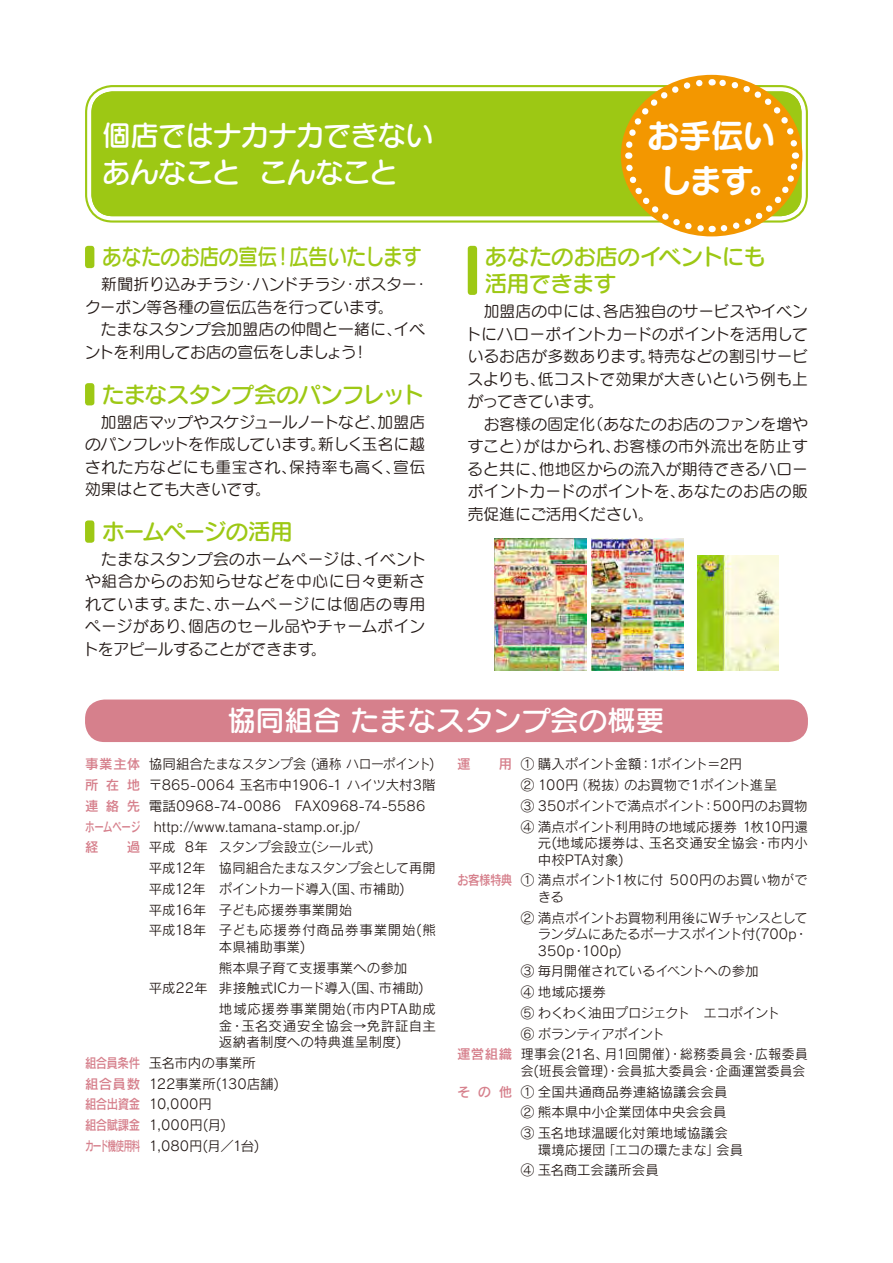
<style>
.page{position:relative;width:893px;height:1263px;background:#fff}
.page>*{position:absolute;margin:0;border:0;box-sizing:border-box;transform-origin:0 0}
.t1{font:33px/45px "Seurat Pro B";letter-spacing:-.04em;color:#fff;text-align:center}
.t2{font:28.5px/37.5px "Seurat Pro DB";letter-spacing:-.04em;color:#fff}
.t3{font:28.5px "Seurat Pro DB";letter-spacing:-.01em;color:#fff}
.t4{font:22.5px/27px "Seurat Pro DB";letter-spacing:-.035em;color:#9dc814}
.t5{font:22.5px "Seurat Pro DB";letter-spacing:-.035em;color:#9dc814;scale:.88 1}
.t6{font:22.5px "Seurat Pro DB";letter-spacing:-.06em;color:#9dc814}
.t7{font:15.75px/22.5px "Seurat Pro M";letter-spacing:.01em;color:#221815}
.t8{font:13.5px/20.7px "Rodin Pro M";color:#221815}
.t9{font:13.5px/20.7px "Rodin Pro M";letter-spacing:-.02em;color:#221815}
.t10{font:13.5px "Rodin Pro M";letter-spacing:.035em;color:#221815;scale:.95 1}
.t11{font:13.5px "Rodin Pro M";color:#221815;scale:.95 1}
.t12{font:13.5px "Rodin Pro M";letter-spacing:-.055em;color:#221815}
.t13{font:13.5px "Rodin Pro M";letter-spacing:-.03em;color:#221815}
.t14{font:13.5px "Rodin Pro M";letter-spacing:.045em;color:#221815}
.t15{font:13.5px "Rodin Pro M";letter-spacing:-.075em;color:#221815}
.t16{font:13.5px "Rodin Pro DB";color:#d6808c}
.s1{font-family:"Rodin Pro DB";color:#d6808c}
</style>
<div class="page">
<div style="left:91px;top:91px;width:710px;height:125px;background:#9dc814;border-radius:21px"></div>
<div style="left:85px;top:85px;width:723px;height:138px;border:2px solid #9dc814;border-radius:27px"></div>
<div style="left:91px;top:91px;width:710px;height:125px;border:6px solid #9dc814;border-radius:18px"></div>
<svg style="left:622px;top:76px;width:180px;height:160px"></svg>
<div style="left:468px;top:246px;width:9px;height:49px;background:#9dc814;border-radius:3px"></div>
<div style="left:85px;top:246px;width:9px;height:22px;background:#9dc814;border-radius:3px"></div>
<div style="left:85px;top:383px;width:9px;height:22px;background:#9dc814;border-radius:3px"></div>
<div style="left:85px;top:520px;width:9px;height:23px;background:#9dc814;border-radius:3px"></div>
<div style="left:85px;top:699px;width:723px;height:43px;background:#d6808c;border-radius:20px"></div>
<img style="left:592px;top:538px;width:92px;height:132px">
<img style="left:494px;top:538px;width:93px;height:132px">
<img style="left:697px;top:555px;width:82px;height:115px">
<h2 class="t2" style="left:102px;top:115px;width:333px">個店ではナカナカできないあんなこと こんなこと</h2>
<h3 class="t5" style="left:102px;top:242px;width:365px">あなたのお店の宣伝！広告いたします</h3>
<p class="t7" style="left:85px;top:273px;width:346px">　新聞折り込みチラシ・ハンドチラシ・ポスター・クーポン等各種の宣伝広告を行っています。<br>　たまなスタンプ会加盟店の仲間と一緒に、イベントを利用してお店の宣伝をしましょう！</p>
<h3 class="t4" style="left:102px;top:380px;width:323px">たまなスタンプ会のパンフレット</h3>
<p class="t7" style="left:85px;top:410px;width:342px;text-align:justify">　加盟店マップやスケジュールノートなど、加盟店のパンフレットを作成しています。新しく玉名に越された方などにも重宝され、保持率も高く、宣伝効果はとても大きいです。</p>
<h3 class="t6" style="left:102px;top:516px;width:192px">ホームページの活用</h3>
<p class="t7" style="left:83px;top:547px;width:345px;text-align:justify">　たまなスタンプ会のホームページは、イベントや組合からのお知らせなどを中心に日々更新されています。また、ホームページには個店の専用ページがあり、個店のセール品やチャームポイントをアピールすることができます。</p>
<h1 class="t1" style="left:646px;top:111px;width:137px">お手伝いします。</h1>
<h3 class="t4" style="left:485px;top:243px;width:282px">あなたのお店のイベントにも活用できます</h3>
<p class="t7" style="left:465px;top:299px;width:344px">　加盟店の中には、各店独自のサービスやイベントにハローポイントカードのポイントを活用しているお店が多数あります。特売などの割引サービスよりも、低コストで効果が大きいという例も上がってきています。<br>　お客様の固定化（あなたのお店のファンを増やすこと）がはかられ、お客様の市外流出を防止すると共に、他地区からの流入が期待できるハローポイントカードのポイントを、あなたのお店の販売促進にご活用ください。</p>
<h2 class="t3" style="left:227px;top:702px;width:438px">協同組合 たまなスタンプ会の概要</h2>
<p class="t8" style="left:85px;top:753px;width:352px"><span class="s1">事業主体</span> 協同組合たまなスタンプ会 (通称ハローポイント)<span class="s1">所在地</span> 〒865-0064 玉名市中1906-1 ハイツ大村3階<span class="s1">連絡先</span> 電話0968-74-0086　FAX0968-74-5586<span class="s1">ホームページ</span>　http://www.tamana-stamp.or.jp/</p>
<p class="t16" style="left:85px;top:838px;width:15px">経</p>
<p class="t8" style="left:149px;top:836px;width:288px;text-indent:-22px"><span class="s1">過</span> 平成 8年 スタンプ会設立(シール式)<br>平成12年 協同組合たまなスタンプ会として再開平成12年 ポイントカード導入(国、市補助)<br>平成16年 子ども応援券事業開始<br>平成18年 子ども応援券付商品券事業開始(熊</p>
<p class="t8" style="left:219px;top:936px;width:88px">本県補助事業)</p>
<p class="t8" style="left:219px;top:957px;width:190px">熊本県子育て支援事業への参加</p>
<p class="t8" style="left:149px;top:977px;width:277px">平成22年 非接触式ICカード導入(国、市補助)</p>
<p class="t14" style="left:219px;top:1000px;width:218px">地域応援券事業開始(市内PTA助成</p>
<p class="t8" style="left:219px;top:1017px;width:218px;line-height:16.5px">金・玉名交通安全協会→免許証自主返納者制度への特典進呈制度)</p>
<p class="t8" style="left:85px;top:1052px;width:196px"><span class="s1">組合員条件</span> 玉名市内の事業所<br><span class="s1">組合員数</span> 122事業所(130店舗)<span class="s1">組合出資金</span> 10,000円<br><span class="s1">組合賦課金</span> 1,000円(月)<br><span class="s1">カード機使用料</span> 1,080円(月／1台)</p>
<p class="t16" style="left:457px;top:755px;width:15px">運</p>
<p class="t9" style="left:521px;top:753px;width:289px;text-indent:-22px"><span class="s1">用</span> ① 購入ポイント金額：1ポイント＝2円<br>② 100円（税抜）のお買物で１ポイント進呈<br>③ 350ポイントで満点ポイント：500円のお買物<br>④ 満点ポイント利用時の地域応援券 1枚10円還</p>
<p class="t8" style="left:538px;top:834px;width:271px;line-height:16.5px">元(地域応援券は、玉名交通安全協会・市内小中校PTA対象)</p>
<p class="t8" style="left:538px;top:871px;width:271px;line-height:16.5px;text-indent:-81px"><span class="s1">お客様特典</span> ① 満点ポイント1枚に付 500円のお買い物ができる</p>
<p class="t8" style="left:538px;top:909px;width:271px;line-height:16.5px;text-align:justify;text-indent:-17px">② 満点ポイントお買物利用後にWチャンスとしてランダムにあたるボーナスポイント付(700p・350p・100p)</p>
<p class="t13" style="left:521px;top:962px;width:239px">③ 毎月開催されているイベントへの参加</p>
<p class="t8" style="left:521px;top:981px;width:87px">④ 地域応援券</p>
<p class="t12" style="left:521px;top:1004px;width:261px">⑤ わくわく油田プロジェクト　エコポイント</p>
<p class="t15" style="left:521px;top:1025px;width:145px">⑥ ボランティアポイント</p>
<p class="t10" style="left:457px;top:1045px;width:371px"><span class="s1">運営組織</span> 理事会(21名、月1回開催)・総務委員会・広報委員</p>
<p class="t11" style="left:521px;top:1062px;width:301px">会(班長会管理)・会員拡大委員会・企画運営委員会</p>
<p class="t8" style="left:457px;top:1081px;width:272px"><span class="s1">その他</span> ① 全国共通商品券連絡協議会会員</p>
<p class="t8" style="left:521px;top:1101px;width:207px">② 熊本県中小企業団体中央会会員</p>
<p class="t8" style="left:521px;top:1122px;width:208px">③ 玉名地球温暖化対策地域協議会</p>
<p class="t8" style="left:521px;top:1139px;width:224px;text-indent:17px">環境応援団「エコの環たまな」会員<br>④ 玉名商工会議所会員</p>
</div>
